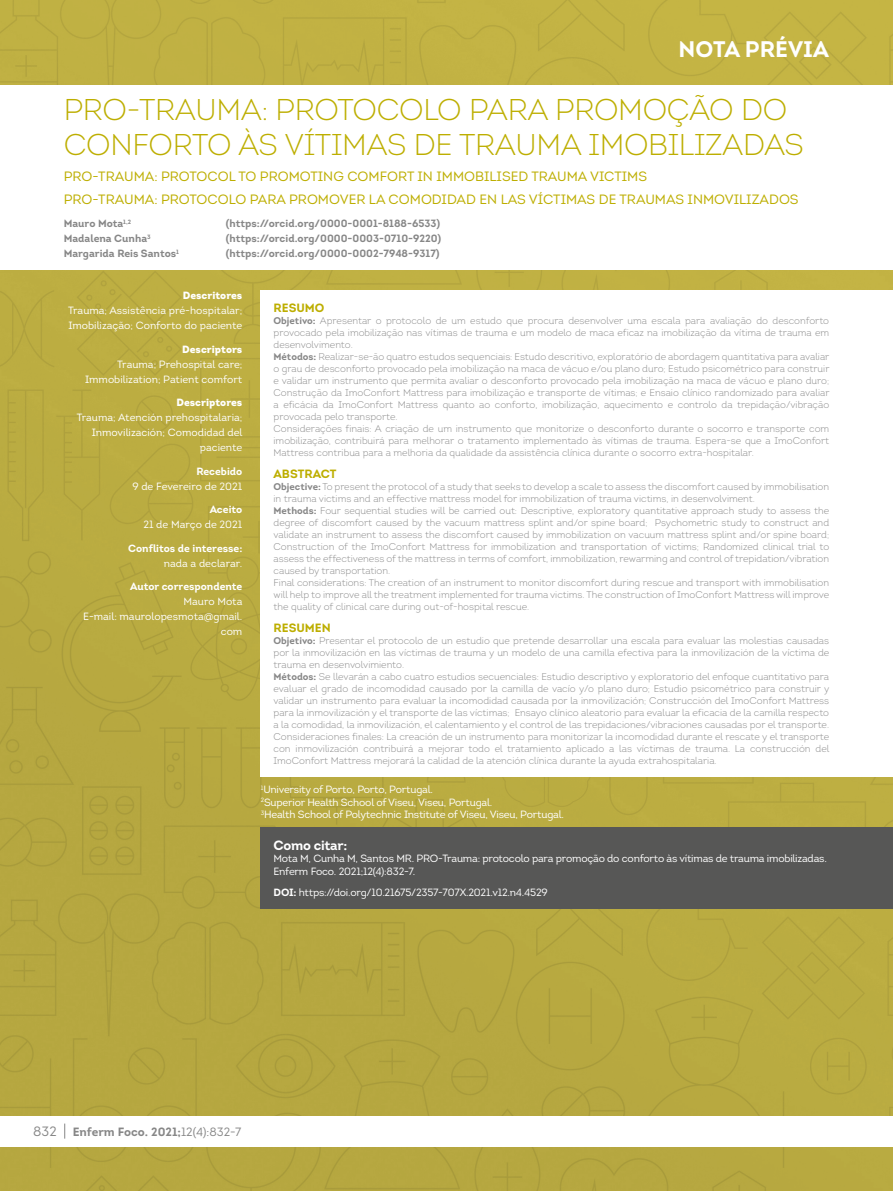
<style>
.page{position:relative;width:893px;height:1191px;background:#fff}
.page>*{position:absolute;margin:0;border:0;box-sizing:border-box;transform-origin:0 0}
.t1{font:30px/34.5px "Intro Light Caps";letter-spacing:-.01em;color:#bdae00}
.t2{font:700 22.5px "Intro";color:#fff}
.t3{font:13.5px/22.2px "Intro";color:#bdae00}
.t4{font:700 13.5px "Intro";letter-spacing:-.02em;color:#fff}
.t5{font:700 12px "Intro";color:#878787}
.t6{font:700 12px "Intro";color:#bdae00}
.t7{font:10.5px/12.6px "Intro";letter-spacing:-.02em;color:#fff}
.t8{font:10.5px/15px "Intro";color:#fff;text-align:right}
.t9{font:700 10.5px "Intro";color:#878787}
.t10{font:700 10.5px "Intro";color:#fff}
.t11{font:900 10.5px "Intro";color:#fff}
.t12{font:300 9.75px/12px "Intro";color:#878787}
.s1{font-weight:700}
.s2{font-weight:400;font-size:13.5px}
.s3{font-weight:400}
</style>
<div class="page">
<img style="left:0;top:0;width:893px;height:1191px">
<div style="left:0;top:1117px;width:893px;height:30px;background:#fff"></div>
<div style="left:261px;top:290px;width:632px;height:487px;background:#fff"></div>
<div style="left:0;top:85px;width:893px;height:185px;background:#fff"></div>
<div style="left:261px;top:827px;width:632px;height:82px;background:#575756"></div>
<svg style="left:64px;top:1123px;width:1px;height:15px"></svg>
<h2 class="t2" style="left:678px;top:34px;width:152px">NOTA PRÉVIA</h2>
<h1 class="t1" style="left:64px;top:92px;width:742px">PRO-TRAUMA: PROTOCOLO PARA PROMOÇÃO DO<br>CONFORTO ÀS VÍTIMAS DE TRAUMA IMOBILIZADAS</h1>
<h3 class="t3" style="left:64px;top:166px;width:736px">PRO-TRAUMA: PROTOCOL TO PROMOTING COMFORT IN IMMOBILISED TRAUMA VICTIMS<br>PRO-TRAUMA: PROTOCOLO PARA PROMOVER LA COMODIDAD EN LAS VÍCTIMAS DE TRAUMAS INMOVILIZADOS</h3>
<p class="t9" style="left:64px;top:217px;width:69px">Mauro Mota<sup>1,2</sup></p>
<p class="t9" style="left:226px;top:217px;width:216px">(https://orcid.org/0000-0001-8188-6533)</p>
<p class="t9" style="left:64px;top:232px;width:88px">Madalena Cunha<sup>3</sup></p>
<p class="t9" style="left:226px;top:232px;width:217px">(https://orcid.org/0000-0003-0710-9220)</p>
<p class="t9" style="left:64px;top:247px;width:117px">Margarida Reis Santos<sup>1</sup></p>
<p class="t9" style="left:226px;top:247px;width:215px">(https://orcid.org/0000-0002-7948-9317)</p>
<p class="t11" style="left:183px;top:288px;width:61px">Descritores</p>
<p class="t8" style="left:68px;top:303px;width:176px;text-align:left">Trauma; Assistência pré-hospitalar;<br>Imobilização; Conforto do paciente</p>
<p class="t11" style="left:182px;top:342px;width:62px">Descriptors</p>
<p class="t8" style="left:85px;top:356px;width:159px">Trauma; Prehospital care;<br>Immobilization; Patient comfort</p>
<p class="t11" style="left:177px;top:395px;width:67px">Descriptores</p>
<p class="t8" style="left:77px;top:410px;width:167px">Trauma; Atención prehospitalaria;<br>Inmovilización; Comodidad del paciente</p>
<p class="t10" style="left:196px;top:464px;width:47px">Recebido</p>
<p class="t7" style="left:133px;top:480px;width:111px">9 de Fevereiro de 2021</p>
<p class="t10" style="left:210px;top:503px;width:34px">Aceito</p>
<p class="t8" style="left:143px;top:517px;width:101px">21 de Março de 2021</p>
<p class="t10" style="left:128px;top:541px;width:116px">Conflitos de interesse:</p>
<p class="t8" style="left:164px;top:555px;width:80px">nada a declarar.</p>
<p class="t10" style="left:130px;top:580px;width:114px">Autor correspondente</p>
<p class="t8" style="left:83px;top:594px;width:161px">Mauro Mota<br>E-mail: maurolopesmota@gmail. com</p>
<p class="t6" style="left:274px;top:300px;width:52px">RESUMO</p>
<p class="t12" style="left:274px;top:314px;width:557px"><span class="s1">Objetivo:</span> Apresentar o protocolo de um estudo que procura desenvolver uma escala para avaliação do desconforto provocado pela imobilização nas vítimas de trauma e um modelo de maca eficaz na imobilização da vítima de trauma em desenvolvimento.<br><span class="s1">Métodos:</span> Realizar-se-ão quatro estudos sequenciais: Estudo descritivo, exploratório de abordagem quantitativa para avaliar o grau de desconforto provocado pela imobilização na maca de vácuo e/ou plano duro; Estudo psicométrico para construir e validar um instrumento que permita avaliar o desconforto provocado pela imobilização na maca de vácuo e plano duro; Construção da ImoConfort Mattress para imobilização e transporte de vítimas; e Ensaio clínico randomizado para avaliar a eficácia da ImoConfort Mattress quanto ao conforto, imobilização, aquecimento e controlo da trepidação/vibração provocada pelo transporte.<br>Considerações finais: A criação de um instrumento que monitorize o desconforto durante o socorro e transporte com imobilização, contribuirá para melhorar o tratamento implementado às vítimas de trauma. Espera-se que a ImoConfort Mattress contribua para a melhoria da qualidade da assistência clínica durante o socorro extra-hospitalar.</p>
<p class="t6" style="left:274px;top:466px;width:65px">ABSTRACT</p>
<p class="t12" style="left:274px;top:480px;width:557px"><span class="s1">Objective:</span> To present the protocol of a study that seeks to develop a scale to assess the discomfort caused by immobilisation in trauma victims and an effective mattress model for immobilization of trauma victims, in desenvolviment.<br><span class="s1">Methods:</span> Four sequential studies will be carried out: Descriptive, exploratory quantitative approach study to assess the degree of discomfort caused by the vacuum mattress splint and/or spine board; Psychometric study to construct and validate an instrument to assess the discomfort caused by immobilization on vacuum mattress splint and/or spine board; Construction of the ImoConfort Mattress for immobilization and transportation of victims; Randomized clinical trial to assess the effectiveness of the mattress in terms of comfort, immobilization, rewarming and control of trepidation/vibration caused by transportation.<br>Final considerations: The creation of an instrument to monitor discomfort during rescue and transport with immobilisation will help to improve all the treatment implemented for trauma victims. The construction of ImoConfort Mattress will improve the quality of clinical care during out-of-hospital rescue.</p>
<p class="t6" style="left:274px;top:620px;width:59px">RESUMEN</p>
<p class="t12" style="left:274px;top:634px;width:557px"><span class="s1">Objetivo:</span> Presentar el protocolo de un estudio que pretende desarrollar una escala para evaluar las molestias causadas por la inmovilización en las víctimas de trauma y un modelo de una camilla efectiva para la inmovilización de la víctima de trauma en desenvolvimiento.<br><span class="s1">Métodos:</span> Se llevarán a cabo cuatro estudios secuenciales: Estudio descriptivo y exploratorio del enfoque cuantitativo para evaluar el grado de incomodidad causado por la camilla de vacío y/o plano duro; Estudio psicométrico para construir y validar un instrumento para evaluar la incomodidad causada por la inmovilización; Construcción del ImoConfort Mattress para la inmovilización y el transporte de las víctimas; Ensayo clínico aleatorio para evaluar la eficacia de la camilla respecto a la comodidad, la inmovilización, el calentamiento y el control de las trepidaciones/vibraciones causadas por el transporte.<br>Consideraciones finales: La creación de un instrumento para monitorizar la incomodidad durante el rescate y el transporte con inmovilización contribuirá a mejorar todo el tratamiento aplicado a las víctimas de trauma. La construcción del ImoConfort Mattress mejorará la calidad de la atención clínica durante la ayuda extrahospitalaria.</p>
<p class="t7" style="left:261px;top:783px;width:305px"><sup>1</sup>University of Porto, Porto, Portugal.<br><sup>2</sup>Superior Health School of Viseu, Viseu, Portugal.<br><sup>3</sup>Health School of Polytechnic Institute of Viseu, Viseu, Portugal.</p>
<h3 class="t4" style="left:274px;top:836px;width:75px">Como citar:</h3>
<p class="t7" style="left:274px;top:852px;width:555px">Mota M, Cunha M, Santos MR. PRO-Trauma: protocolo para promoção do conforto às vítimas de trauma imobilizadas.<br>Enferm Foco. 2021;12(4):832-7.</p>
<p class="t7" style="left:274px;top:886px;width:276px"><span class="s1">DOI:</span> https://doi.org/10.21675/2357-707X.2021.v12.n4.4529</p>
<p class="t5" style="left:33px;top:1123px;width:210px"><span class="s2">832</span> Enferm Foco. 2021;<span class="s3">12(4):832-7</span></p>
</div>
